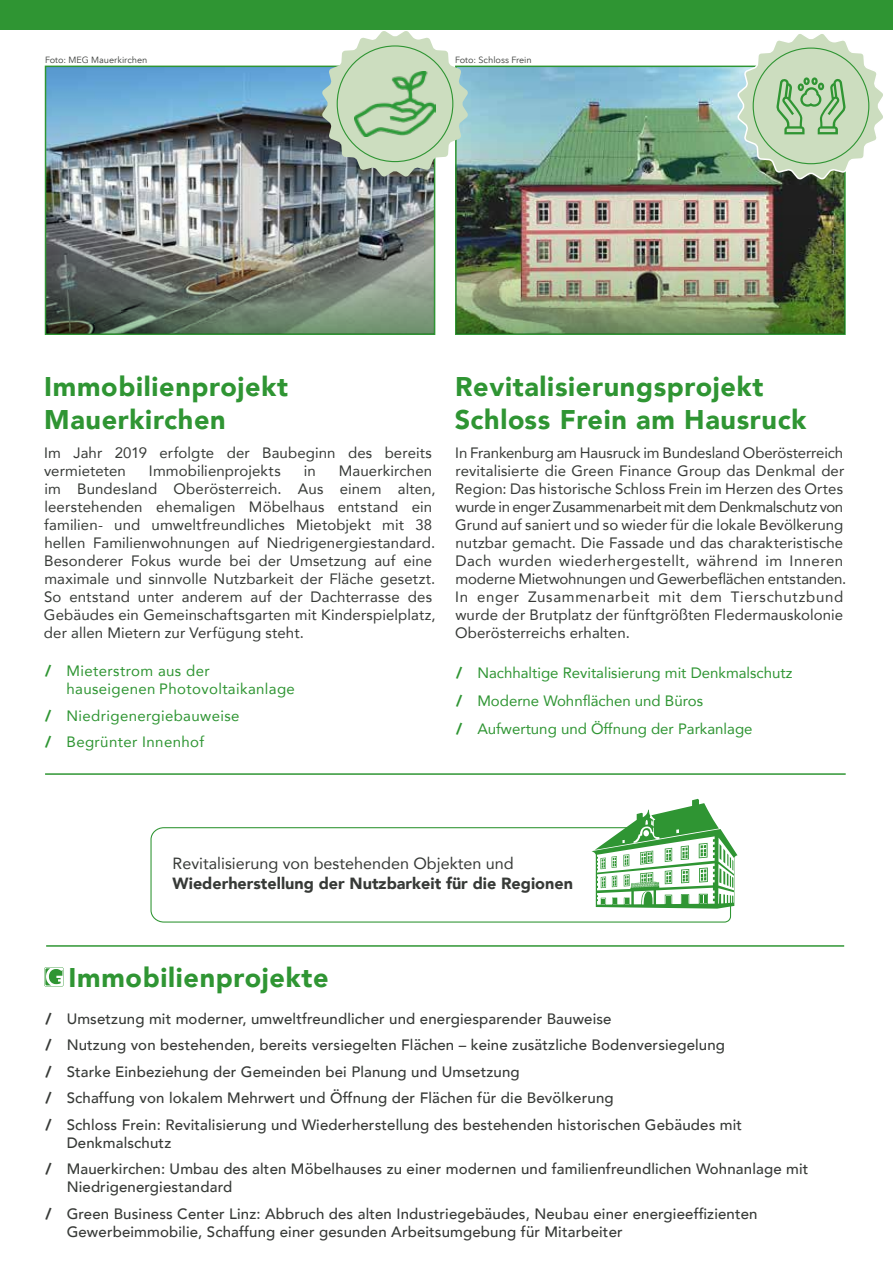
<style>
.page{position:relative;width:893px;height:1263px;background:#fff}
.page>*{position:absolute;margin:0;border:0;box-sizing:border-box;transform-origin:0 0}
.t1{font:900 27px/32.4px "Avenir";letter-spacing:.025em;color:#2f9533}
.t2{font:900 16.2px "Avenir";color:#373a37}
.t3{font:16.2px "Avenir";color:#373a37}
.t4{font:15px/18px "Avenir";letter-spacing:.005em;color:#373a37}
.t5{font:500 15px/26.5px "Avenir";letter-spacing:.01em;color:#373a37}
.t6{font:15px/28px "Avenir";color:#2f9533}
.t7{font:15px/18px "Avenir";letter-spacing:.025em;color:#2f9533}
.t8{font:9px "Avenir Next LT Pro";color:#373a37}
.s1{font-weight:900}
</style>
<div class="page">
<img style="left:48px;top:69px;width:384px;height:129px">
<img style="left:458px;top:69px;width:385px;height:120px">
<img style="left:46px;top:198px;width:388px;height:136px">
<img style="left:457px;top:189px;width:387px;height:145px">
<svg style="left:322px;top:31px;width:146px;height:146px"></svg>
<hr style="left:45px;top:773px;width:801px;height:2px;background:#2f9533">
<svg style="left:627px;top:799px;width:110px;height:108px"></svg>
<svg style="left:150px;top:827px;width:582px;height:96px"></svg>
<svg style="left:44px;top:967px;width:20px;height:20px"></svg>
<hr style="left:46px;top:945px;width:798px;height:2px;background:#2f9533">
<img style="left:355px;top:71px;width:80px;height:65px">
<svg style="left:736px;top:34px;width:147px;height:147px"></svg>
<div style="left:0;top:0;width:893px;height:30px;background:#2f9533"></div>
<p class="t8" style="left:45px;top:55px;width:104px">Foto: MEG Mauerkirchen</p>
<p class="t8" style="left:455px;top:55px;width:78px">Foto: Schloss Frein</p>
<h1 class="t1" style="left:44px;top:370px;width:245px">Immobilienprojekt<br>Mauerkirchen</h1>
<p class="t4" style="left:44px;top:444px;width:389px">Im Jahr 2019 erfolgte der Baubeginn des bereits vermieteten</p>
<p class="t4" style="left:44px;top:462px;width:393px;text-indent:295px">Mauerkirchen im Bundesland Oberösterreich. Aus einem alten, leerstehenden ehemaligen Möbelhaus entstand ein familien- und umweltfreundliches Mietobjekt mit 38 hellen Familienwohnungen auf Niedrigenergiestandard.<br>Besonderer Fokus wurde bei der Umsetzung auf eine maximale und sinnvolle Nutzbarkeit der Fläche gesetzt.<br>So entstand unter anderem auf der Dachterrasse des Gebäudes ein Gemeinschaftsgarten mit Kinderspielplatz, der allen Mietern zur Verfügung steht.</p>
<p class="t4" style="left:149px;top:462px;width:133px">Immobilienprojekts</p>
<p class="t4" style="left:304px;top:462px;width:14px">in</p>
<p class="t7" style="left:67px;top:662px;width:230px;text-indent:-21px"><span class="s1">/</span> Mieterstrom aus der hauseigenen Photovoltaikanlage</p>
<p class="t7" style="left:45px;top:702px;width:196px;line-height:26.5px"><span class="s1">/</span> Niedrigenergiebauweise <span class="s1">/</span> Begrünter Innenhof</p>
<h1 class="t1" style="left:455px;top:370px;width:353px">Revitalisierungsprojekt<br>Schloss Frein am Hausruck</h1>
<p class="t4" style="left:455px;top:444px;width:393px">In Frankenburg am Hausruck im Bundesland Oberösterreich revitalisierte die Green Finance Group das Denkmal der Region: Das historische Schloss Frein im Herzen des Ortes wurde in enger Zusammenarbeit mit dem Denkmalschutz von Grund auf saniert und so wieder für die lokale Bevölkerung nutzbar gemacht. Die Fassade und das charakteristische Dach wurden wiederhergestellt, während im Inneren moderne Mietwohnungen und Gewerbeflächen entstanden.<br>In enger Zusammenarbeit mit dem Tierschutzbund wurde der Brutplatz der fünftgrößten Fledermauskolonie Oberösterreichs erhalten.</p>
<p class="t6" style="left:456px;top:658px;width:338px"><span class="s1">/</span> Nachhaltige Revitalisierung mit Denkmalschutz <span class="s1">/</span> Moderne Wohnflächen und Büros<br><span class="s1">/</span> Aufwertung und Öffnung der Parkanlage</p>
<p class="t3" style="left:173px;top:851px;width:343px">Revitalisierung von bestehenden Objekten und</p>
<p class="t2" style="left:173px;top:869px;width:402px">Wiederherstellung der Nutzbarkeit für die Regionen</p>
<h1 class="t1" style="left:69px;top:960px;width:261px">Immobilienprojekte</h1>
<p class="t5" style="left:45px;top:1004px;width:698px"><span class="s1">/</span> Umsetzung mit moderner, umweltfreundlicher und energiesparender Bauweise<br><span class="s1">/</span> Nutzung von bestehenden, bereits versiegelten Flächen – keine zusätzliche Bodenversiegelung<br><span class="s1">/</span> Starke Einbeziehung der Gemeinden bei Planung und Umsetzung<br><span class="s1">/</span> Schaffung von lokalem Mehrwert und Öffnung der Flächen für die Bevölkerung<br><span class="s1">/</span> Schloss Frein: Revitalisierung und Wiederherstellung des bestehenden historischen Gebäudes mit</p>
<p class="t5" style="left:45px;top:1128px;width:764px;text-indent:21px">Denkmalschutz<br><span class="s1">/</span> Mauerkirchen: Umbau des alten Möbelhauses zu einer modernen und familienfreundlichen Wohnanlage mit</p>
<p class="t5" style="left:45px;top:1173px;width:714px;text-indent:21px">Niedrigenergiestandard<br><span class="s1">/</span> Green Business Center Linz: Abbruch des alten Industriegebäudes, Neubau einer energieeffizienten</p>
<p class="t5" style="left:67px;top:1217px;width:557px">Gewerbeimmobilie, Schaffung einer gesunden Arbeitsumgebung für Mitarbeiter</p>
</div>
